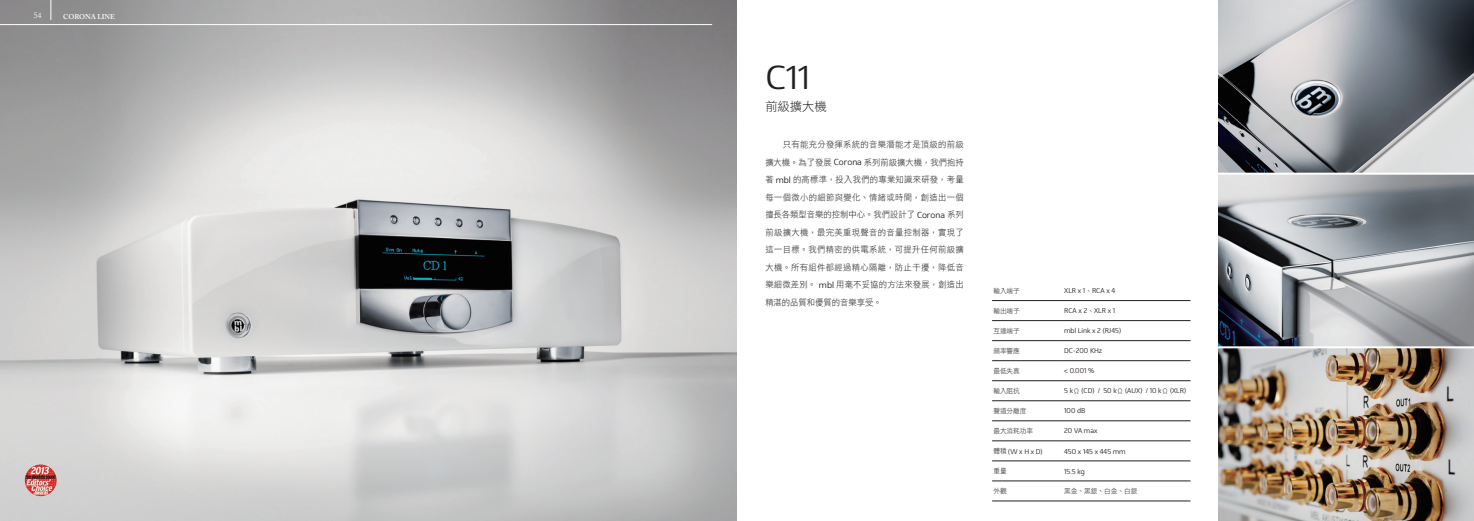
<style>
.page{position:relative;width:1474px;height:521px;background:#fff}
.page>*{position:absolute;margin:0;border:0;box-sizing:border-box;transform-origin:0 0}
.t1{font:300 33.25px "Mentone";color:#231f20}
.t2{font:12.25px "DF Li Hei W3 WIN BF";color:#231f20}
.t3{font:8.75px/17.5px "DF Li Hei W3 WIN BF";letter-spacing:.025em;color:#231f20;text-align:justify;scale:.95 1}
.t4{font:8.75px "Garamond";color:#fff}
.t5{font:300 7px "Mentone";color:#231f20;scale:.95 1}
.t6{font:7px "DF Li Hei W3 WIN BF";color:#231f20;scale:.95 1}
.t7{font:600 7px "Adobe Caslon Pro";letter-spacing:-.01em;color:#fff}
.s1{font-family:"Mentone";font-weight:300}
.s2{font-family:"DF Li Hei W3 WIN BF";font-weight:400}
</style>
<div class="page">
<img style="left:1218px;top:0;width:255px;height:521px">
<img style="left:0;top:0;width:737px;height:521px">
<hr style="left:992px;top:500px;width:70px;height:1px;background:#231f20">
<hr style="left:1062px;top:500px;width:128px;height:1px;background:#231f20">
<hr style="left:992px;top:300px;width:70px;height:1px;background:#231f20">
<hr style="left:1062px;top:300px;width:128px;height:1px;background:#231f20">
<hr style="left:992px;top:320px;width:70px;height:1px;background:#231f20">
<hr style="left:1062px;top:320px;width:128px;height:1px;background:#231f20">
<hr style="left:992px;top:340px;width:70px;height:1px;background:#231f20">
<hr style="left:1062px;top:340px;width:128px;height:1px;background:#231f20">
<hr style="left:992px;top:360px;width:70px;height:1px;background:#231f20">
<hr style="left:1062px;top:360px;width:128px;height:1px;background:#231f20">
<hr style="left:992px;top:380px;width:70px;height:1px;background:#231f20">
<hr style="left:1062px;top:380px;width:128px;height:1px;background:#231f20">
<hr style="left:992px;top:421px;width:70px;height:1px;background:#231f20">
<hr style="left:1062px;top:421px;width:128px;height:1px;background:#231f20">
<hr style="left:992px;top:441px;width:70px;height:1px;background:#231f20">
<hr style="left:1062px;top:441px;width:128px;height:1px;background:#231f20">
<hr style="left:992px;top:461px;width:70px;height:1px;background:#231f20">
<hr style="left:1062px;top:461px;width:128px;height:1px;background:#231f20">
<hr style="left:992px;top:481px;width:70px;height:1px;background:#231f20">
<hr style="left:1062px;top:481px;width:128px;height:1px;background:#231f20">
<hr style="left:992px;top:400px;width:70px;height:1px;background:#231f20">
<hr style="left:1062px;top:400px;width:128px;height:1px;background:#231f20">
<hr style="left:1211px;top:173px;width:262px;height:2px;background:#fff">
<hr style="left:1211px;top:346px;width:262px;height:2px;background:#fff">
<svg style="left:51px;top:0;width:1px;height:20px"></svg>
<hr style="left:0;top:24px;width:712px;height:1px;background:#fff">
<img style="left:25px;top:464px;width:32px;height:32px">
<p class="t4" style="left:33px;top:10px;width:10px">54</p>
<p class="t7" style="left:63px;top:12px;width:53px">CORONA LINE</p>
<p class="t1" style="left:765px;top:58px;width:46px">C11</p>
<p class="t2" style="left:765px;top:100px;width:63px">前級擴大機</p>
<p class="t3" style="left:765px;top:136px;width:210px;text-indent:18px">只有能充分發揮系統的音樂潛能才是頂級的前級擴大機。為了發展 <span class="s1">Corona</span> 系列前級擴大機，我們抱持著 <span class="s1">mbl</span> 的高標準，投入我們的專業知識來研發，考量每一個微小的細節與變化、情緒或時間，創造出一個擅長各類型音樂的控制中心。我們設計了 <span class="s1">Corona</span> 系列前級擴大機，最完美重現聲音的音量控制器，實現了這一目標。我們精密的供電系統，可提升任何前級擴大機。所有組件都經過精心隔離，防止干擾，降低音樂細微差別。 <span class="s1">mbl</span> 用毫不妥協的方法來發展，創造出精湛的品質和優質的音樂享受。</p>
<p class="t6" style="left:993px;top:287px;width:30px">輸入端子</p>
<p class="t5" style="left:1064px;top:286px;width:55px">XLR x 1<span class="s2">、</span>RCA x 4</p>
<p class="t6" style="left:993px;top:307px;width:30px">輸出端子</p>
<p class="t5" style="left:1064px;top:307px;width:55px">RCA x 2<span class="s2">、</span>XLR x 1</p>
<p class="t6" style="left:993px;top:327px;width:30px">互連端子</p>
<p class="t5" style="left:1064px;top:327px;width:61px">mbl Link x 2 (RJ45)</p>
<p class="t6" style="left:993px;top:347px;width:30px">頻率響應</p>
<p class="t5" style="left:1064px;top:347px;width:42px">DC-200 KHz</p>
<p class="t6" style="left:993px;top:367px;width:30px">最低失真</p>
<p class="t5" style="left:1064px;top:367px;width:33px">&lt; 0.001 %</p>
<p class="t6" style="left:993px;top:387px;width:30px">輸入阻抗</p>
<p class="t5" style="left:1064px;top:387px;width:130px">5 k<span class="s2">Ω</span> (CD) / 50 k<span class="s2">Ω</span> (AUX) / 10 k<span class="s2">Ω</span> (XLR)</p>
<p class="t6" style="left:993px;top:407px;width:36px">聲道分離度</p>
<p class="t5" style="left:1064px;top:407px;width:24px">100 dB</p>
<p class="t6" style="left:993px;top:427px;width:43px">最大消耗功率</p>
<p class="t5" style="left:1064px;top:427px;width:36px">20 VA max</p>
<p class="t5" style="left:993px;top:447px;width:53px"><span class="s2">體積</span> (W x H x D)</p>
<p class="t5" style="left:1064px;top:447px;width:66px">450 x 145 x 445 mm</p>
<p class="t6" style="left:993px;top:467px;width:15px">重量</p>
<p class="t5" style="left:1064px;top:467px;width:23px">15.5 kg</p>
<p class="t6" style="left:993px;top:487px;width:15px">外觀</p>
<p class="t6" style="left:1064px;top:487px;width:78px">黑金、黑銀、白金、白銀</p>
</div>
